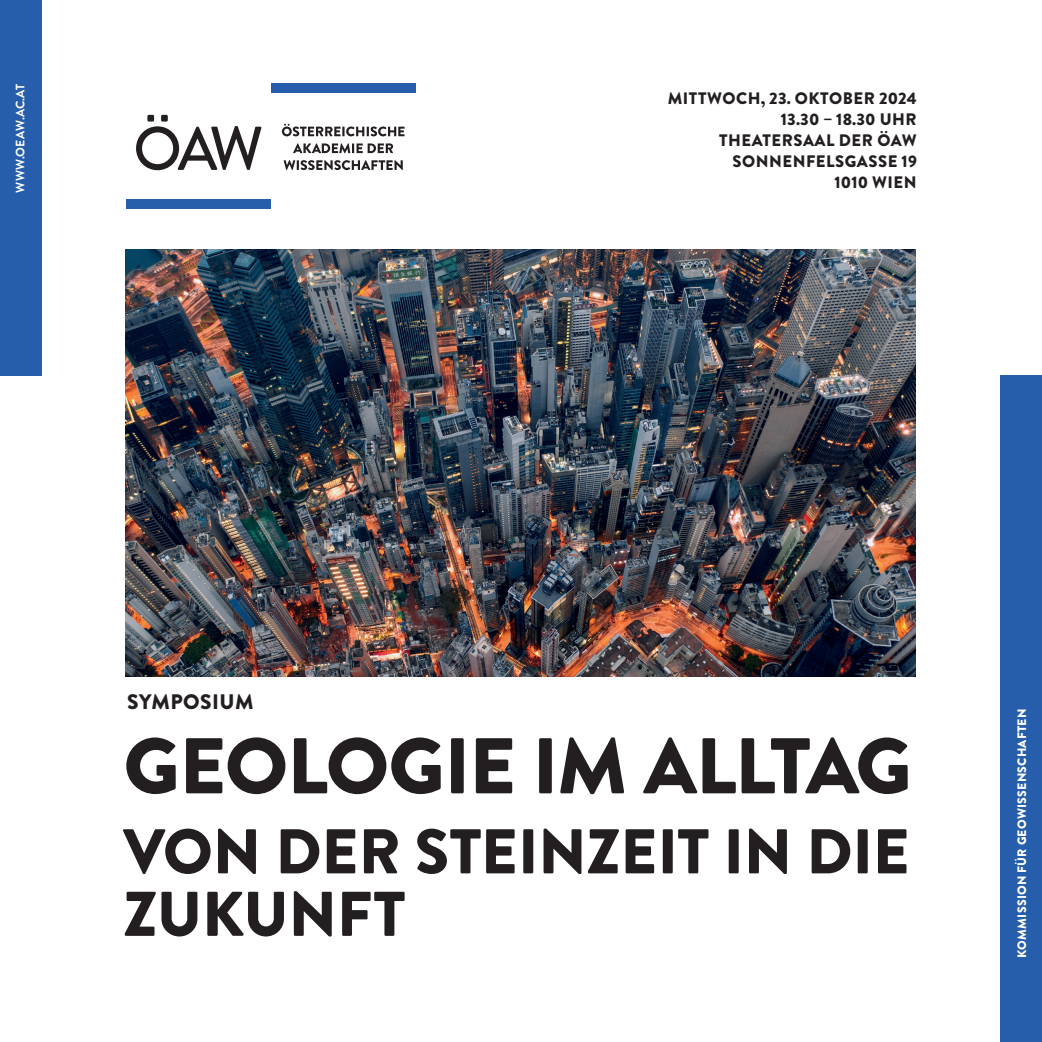
<style>
.page{position:relative;width:1042px;height:1042px;background:#fff}
.page>*{position:absolute;margin:0;border:0;box-sizing:border-box;transform-origin:0 0}
.t1{font:900 78.75px "Brandon Grotesque";letter-spacing:-.02em;color:#231f20}
.t2{font:900 63px/62.5px "Brandon Grotesque";letter-spacing:-.005em;color:#231f20}
.t3{font:900 21px "Brandon Grotesque";letter-spacing:.02em;color:#231f20}
.t4{font:900 16.62px/20.8px "Brandon Grotesque";letter-spacing:.03em;color:#231f20;text-align:right}
.t5{font:900 12.25px "Brandon Grotesque";letter-spacing:.02em;color:#fff}
.t6{font:700 12.25px "Brandon Grotesque";letter-spacing:.02em;color:#fff}
</style>
<div class="page">
<img style="left:125px;top:249px;width:791px;height:427px">
<div style="left:0;top:0;width:42px;height:375px;background:#275eac"></div>
<div style="left:1000px;top:375px;width:42px;height:667px;background:#275eac"></div>
<div style="left:127px;top:199px;width:144px;height:9px;background:#275eac"></div>
<div style="left:271px;top:83px;width:144px;height:10px;background:#275eac"></div>
<svg style="left:136px;top:126px;width:125px;height:44px"></svg>
<div style="left:147px;top:115px;width:7px;height:7px;background:#231f20"></div>
<div style="left:161px;top:115px;width:7px;height:7px;background:#231f20"></div>
<svg style="left:282px;top:124px;width:122px;height:12px"></svg>
<svg style="left:293px;top:143px;width:100px;height:10px"></svg>
<svg style="left:284px;top:160px;width:119px;height:10px"></svg>
<p class="t6" style="left:12px;top:193px;width:111px;rotate:-90deg">WWW.OEAW.AC.AT</p>
<p class="t4" style="left:668px;top:88px;width:251px">MITTWOCH, 23. OKTOBER 2024<br>13.30 – 18.30 UHR<br>THEATERSAAL DER ÖAW<br>SONNENFELSGASSE 19<br>1010 WIEN</p>
<p class="t3" style="left:127px;top:686px;width:128px">SYMPOSIUM</p>
<h1 class="t1" style="left:123px;top:710px;width:790px">GEOLOGIE IM ALLTAG</h1>
<h2 class="t2" style="left:123px;top:821px;width:788px">VON DER STEINZEIT IN DIE<br>ZUKUNFT</h2>
<p class="t5" style="left:1013px;top:958px;width:251px;rotate:-90deg">KOMMISSION FÜR GEOWISSENSCHAFTEN</p>
</div>
